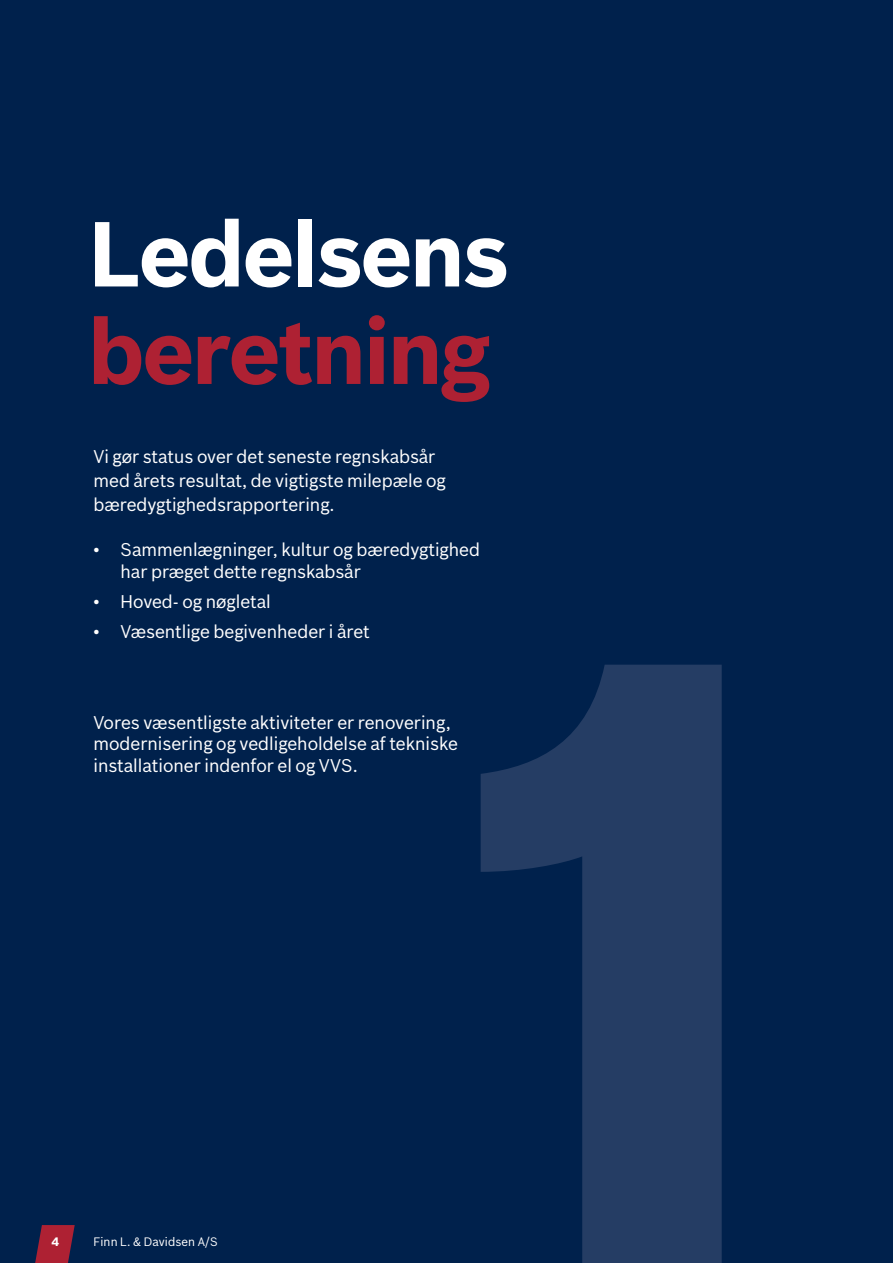
<style>
.page{position:relative;width:893px;height:1263px;background:#00214c}
.page>*{position:absolute;margin:0;border:0;box-sizing:border-box;transform-origin:0 0}
.t1{font:700 866.85px "Bosch";color:#253d64}
.t2{font:700 90px "Bosch";letter-spacing:-.01em;color:#fff}
.t3{font:700 90px "Bosch";letter-spacing:-.01em;color:#ae2133}
.t4{font:18px/21.6px "Bosch";color:#fff}
.t5{font:12px "Bosch";letter-spacing:.01em;color:#fff}
.t6{font:700 12px "Bosch";color:#fff}
</style>
<div class="page">
<svg style="left:35px;top:1225px;width:40px;height:38px"></svg>
<h2 class="t2" style="left:89px;top:200px;width:421px">Ledelsens</h2>
<h2 class="t3" style="left:89px;top:297px;width:403px">beretning</h2>
<p class="t4" style="left:94px;top:444px;width:354px;line-height:24px">Vi gør status over det seneste regnskabsår med årets resultat, de vigtigste milepæle og bæredygtighedsrapportering.</p>
<p class="t4" style="left:121px;top:539px;width:361px;text-indent:-27px">• Sammenlægninger, kultur og bæredygtighed har præget dette regnskabsår</p>
<p class="t4" style="left:94px;top:591px;width:179px">• Hoved- og nøgletal</p>
<p class="t4" style="left:94px;top:621px;width:278px">• Væsentlige begivenheder i året</p>
<p class="t4" style="left:94px;top:711px;width:366px">Vores væsentligste aktiviteter er renovering, modernisering og vedligeholdelse af tekniske installationer indenfor el og VVS.</p>
<p class="t6" style="left:51px;top:1234px;width:9px">4</p>
<p class="t5" style="left:94px;top:1234px;width:126px">Finn L. &amp; Davidsen A/S</p>
<h1 class="t1" style="left:458px;top:449px;width:335px">1</h1>
</div>
